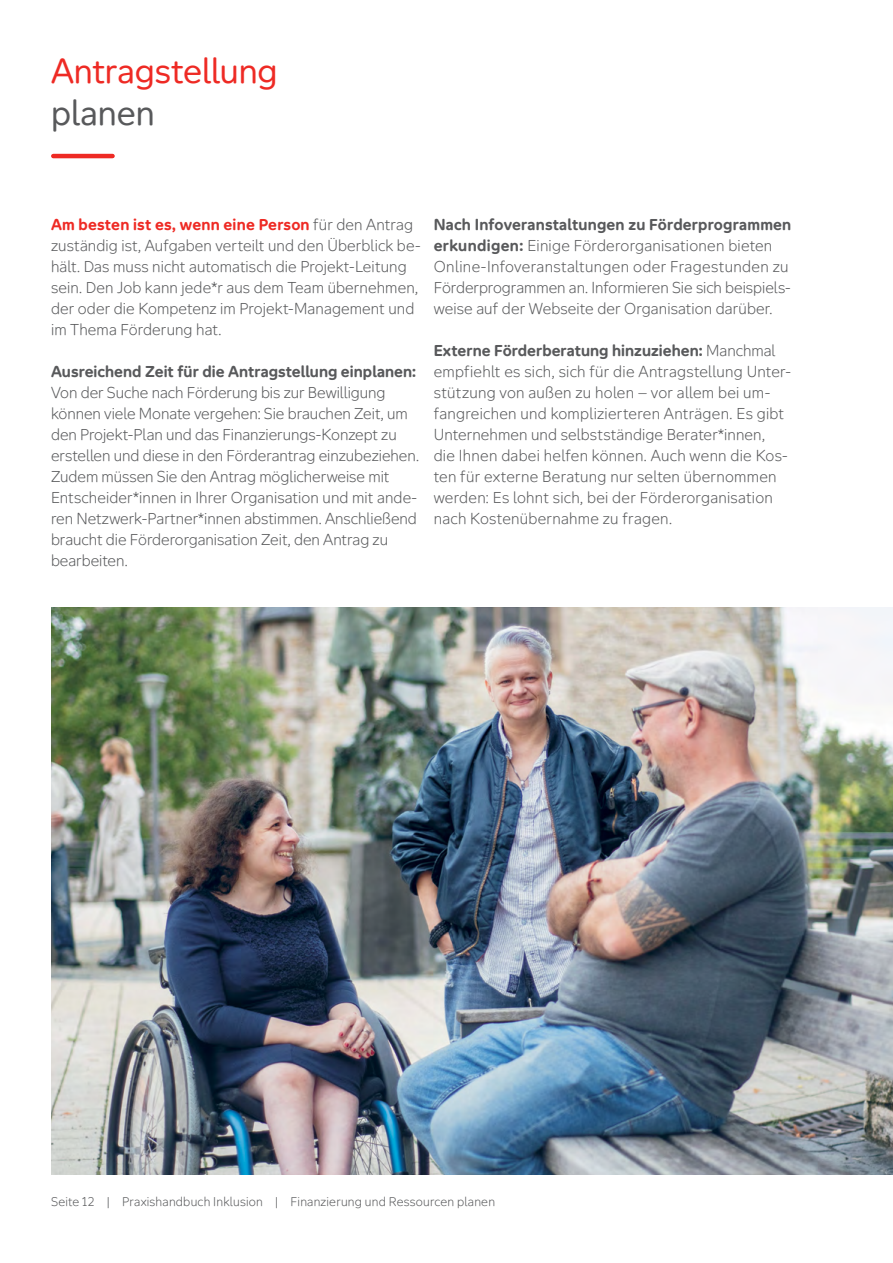
<style>
.page{position:relative;width:893px;height:1263px;background:#fff}
.page>*{position:absolute;margin:0;border:0;box-sizing:border-box;transform-origin:0 0}
.t1{font:33px "Aktion Mensch";color:#ee2a24}
.t2{font:33px "Aktion Mensch";color:#58595b}
.t3{font:300 15px/21px "Aktion Mensch";letter-spacing:.005em;color:#58595b}
.t4{font:700 15px "Aktion Mensch";color:#58595b}
.t5{font:300 12px "Aktion Mensch";letter-spacing:.015em;color:#58595b}
.s1{font-weight:700;color:#ee2a24}
.s2{font-weight:700}
</style>
<div class="page">
<hr style="left:53px;top:154px;width:60px;height:4px;background:#ee2a24">
<img style="left:51px;top:608px;width:842px;height:567px">
<h1 class="t1" style="left:51px;top:46px;width:228px">Antragstellung</h1>
<h1 class="t2" style="left:51px;top:88px;width:105px">planen</h1>
<p class="t3" style="left:51px;top:214px;width:371px"><span class="s1">Am besten ist es, wenn eine Person</span> für den Antrag zuständig ist, Aufgaben verteilt und den Überblick be&shy;hält. Das muss nicht automatisch die Projekt-Leitung sein. Den Job kann jede*r aus dem Team übernehmen, der oder die Kompetenz im Projekt-Management und im Thema Förderung hat.</p>
<p class="t4" style="left:51px;top:361px;width:367px">Ausreichend Zeit für die Antragstellung einplanen:</p>
<p class="t3" style="left:51px;top:382px;width:370px">Von der Suche nach Förderung bis zur Bewilligung können viele Monate vergehen: Sie brauchen Zeit, um den Projekt-Plan und das Finanzierungs-Konzept zu erstellen und diese in den Förderantrag einzubeziehen.<br>Zudem müssen Sie den Antrag möglicherweise mit Entscheider*innen in Ihrer Organisation und mit ande&shy;ren Netzwerk-Partner*innen abstimmen. Anschließend braucht die Förderorganisation Zeit, den Antrag zu bearbeiten.</p>
<p class="t3" style="left:434px;top:214px;width:359px"><span class="s2">Nach Infoveranstaltungen zu Förderprogrammen erkundigen:</span> Einige Förderorganisationen bieten Online-Infoveranstaltungen oder Fragestunden zu Förderprogrammen an. Informieren Sie sich beispiels&shy;weise auf der Webseite der Organisation darüber.</p>
<p class="t3" style="left:434px;top:340px;width:359px"><span class="s2">Externe Förderberatung hinzuziehen:</span> Manchmal empfiehlt es sich, sich für die Antragstellung Unter&shy;stützung von außen zu holen – vor allem bei um&shy;fangreichen und komplizierteren Anträgen. Es gibt Unternehmen und selbstständige Berater*innen,<br>die Ihnen dabei helfen können. Auch wenn die Kos&shy;ten für externe Beratung nur selten übernommen werden: Es lohnt sich, bei der Förderorganisation nach Kostenübernahme zu fragen.</p>
<p class="t5" style="left:51px;top:1194px;width:446px">Seite 12 | Praxishandbuch Inklusion | Finanzierung und Ressourcen planen</p>
</div>
